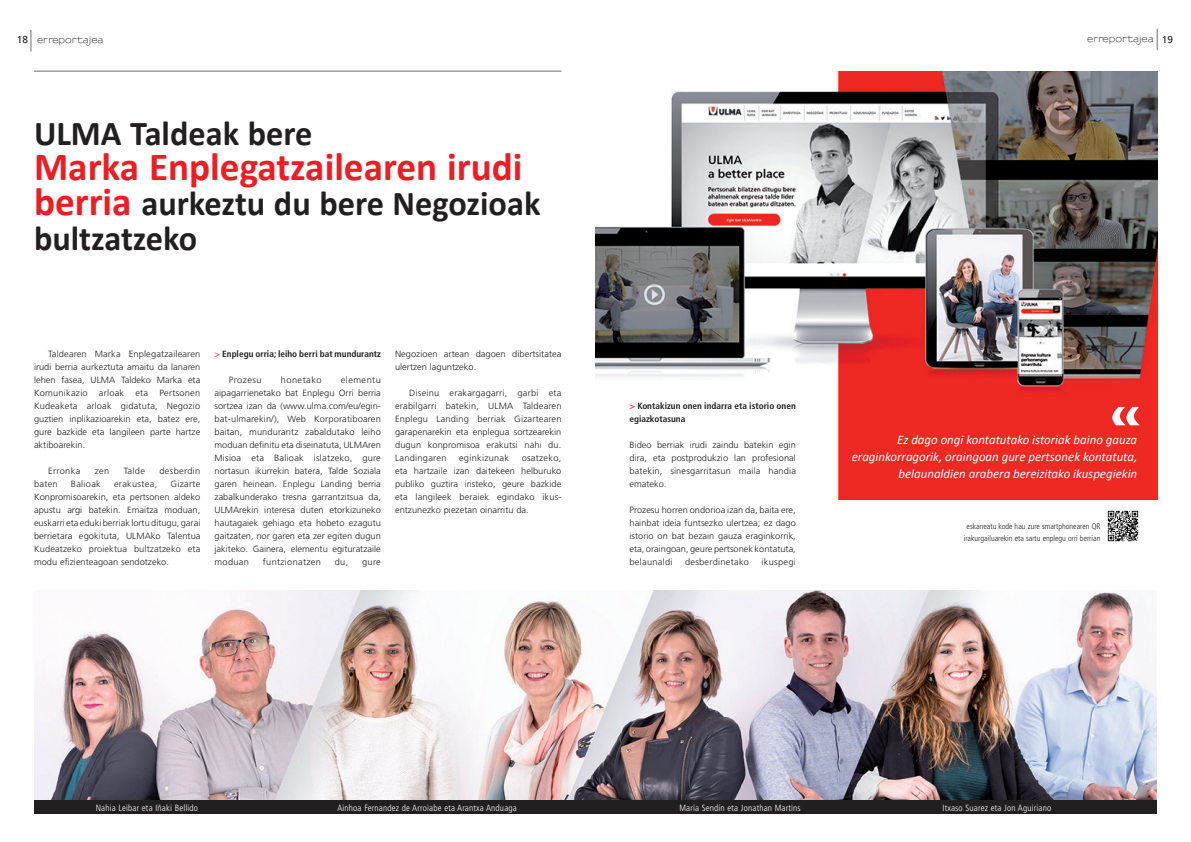
<style>
.page{position:relative;width:1191px;height:842px;background:#fff}
.page>*{position:absolute;margin:0;border:0;box-sizing:border-box;transform-origin:0 0}
.t1{font:700 40px "Calibri";color:#ee1d23}
.t2{font:700 35px/35px "Calibri";color:#231f20}
.t3{font:italic 13px/17px "Calibri";color:#fff;text-align:right}
.t4{font:300 9px/13px "Frutiger LT Std";color:#231f20;text-align:justify}
.t5{font:300 condensed 9px "Frutiger LT Std";letter-spacing:.02em;color:#fff}
.t6{font:700 condensed 9px/13px "Frutiger LT Std";color:#231f20}
.t7{font:300 9px "Frutiger LT Std";letter-spacing:.03em;color:#231f20}
.t8{font:600 9px "Sansumi";color:#231f20}
.t9{font:300 9px "Frutiger LT Std";letter-spacing:.035em;color:#231f20}
.t10{font:300 9px "Frutiger LT Std";letter-spacing:.05em;color:#231f20}
.t11{font:300 condensed 8px/12px "Frutiger LT Std";color:#231f20;text-align:center}
.s1{font-family:"Frutiger LT Std";font-weight:400;font-size:10px}
.s2{font-size:40px;color:#ee1d23}
.s3{font-weight:300;font-stretch:normal;color:#ee1d23}
.s4{color:#ee1d23}
</style>
<div class="page">
<svg style="left:31px;top:30px;width:1px;height:22px"></svg>
<svg style="left:1157px;top:29px;width:1px;height:21px"></svg>
<div style="left:34px;top:591px;width:1122px;height:223px;background:#231f20"></div>
<img style="left:34px;top:591px;width:1122px;height:208px">
<img style="left:595px;top:71px;width:562px;height:429px">
<svg style="left:1112px;top:407px;width:27px;height:18px"></svg>
<hr style="left:34px;top:71px;width:527px;height:1px;background:#6c6d70">
<img style="left:1107px;top:510px;width:32px;height:32px">
<p class="t8" style="left:17px;top:35px;width:88px"><span class="s1">18</span> erreportajea</p>
<p class="t8" style="left:1087px;top:34px;width:87px">erreportajea <span class="s1">19</span></p>
<h2 class="t2" style="left:34px;top:114px;width:280px">ULMA Taldeak bere</h2>
<h1 class="t1" style="left:34px;top:142px;width:490px">Marka Enplegatzailearen irudi</h1>
<h2 class="t2" style="left:34px;top:184px;width:508px"><span class="s2">berria</span> aurkeztu du bere Negozioak bultzatzeko</h2>
<p class="t4" style="left:34px;top:347px;width:168px;text-indent:14px">Taldearen Marka Enplegatzailearen irudi berria aurkeztuta amaitu da lanaren lehen fasea, ULMA Taldeko Marka eta Komunikazio arloak eta Pertsonen Kudeaketa arloak gidatuta, Negozio guztien inplikazioarekin eta, batez ere, gure bazkide eta langileen parte hartze aktiboarekin.</p>
<p class="t9" style="left:48px;top:465px;width:34px">Erronka</p>
<p class="t4" style="left:95px;top:464px;width:16px">zen</p>
<p class="t4" style="left:124px;top:464px;width:23px">Talde</p>
<p class="t9" style="left:159px;top:465px;width:42px">desberdin</p>
<p class="t4" style="left:34px;top:477px;width:25px">baten</p>
<p class="t7" style="left:71px;top:478px;width:31px">Balioak</p>
<p class="t7" style="left:114px;top:478px;width:45px">erakustea,</p>
<p class="t4" style="left:34px;top:477px;width:168px;text-indent:136px">Gizarte Konpromisoarekin, eta pertsonen aldeko apustu argi batekin. Emaitza moduan, euskarri eta eduki berriak lortu ditugu, garai berrietara egokituta, ULMAko Talentua Kudeatzeko proiektua bultzatzeko eta modu efizienteagoan sendotzeko.</p>
<p class="t6" style="left:214px;top:347px;width:168px"><span class="s3">&gt;</span> Enplegu orria; leiho berri bat mundurantz</p>
<p class="t10" style="left:229px;top:374px;width:34px">Prozesu</p>
<p class="t10" style="left:281px;top:374px;width:42px">honetako</p>
<p class="t4" style="left:214px;top:373px;width:168px;text-indent:126px">elementu aipagarrienetako bat Enplegu Orri berria sortzea izan da (www.ulma.com/eu/egin&shy;bat-ulmarekin/), Web Korporatiboaren baitan, mundurantz zabaldutako leiho moduan definitu eta diseinatuta, ULMAren Misioa eta Balioak islatzeko, gure nortasun ikurrekin batera, Talde Soziala garen heinean. Enplegu Landing berria zabalkunderako tresna garrantzitsua da, ULMArekin interesa duten etorkizuneko hautagaiek gehiago eta hobeto ezagutu gaitzaten, nor garen eta zer egiten dugun jakiteko. Gainera, elementu egituratzaile moduan</p>
<p class="t7" style="left:263px;top:556px;width:60px">funtzionatzen</p>
<p class="t4" style="left:335px;top:555px;width:15px">du,</p>
<p class="t4" style="left:362px;top:555px;width:20px">gure</p>
<p class="t4" style="left:395px;top:347px;width:168px">Negozioen artean dagoen dibertsitatea ulertzen laguntzeko.</p>
<p class="t4" style="left:395px;top:386px;width:168px;text-indent:14px">Diseinu erakargagarri, garbi eta erabilgarri batekin, ULMA Taldearen Enplegu Landing berriak Gizartearen garapenarekin eta enplegua sortzearekin dugun konpromisoa erakutsi nahi du.<br>Landingaren</p>
<p class="t4" style="left:395px;top:451px;width:168px;text-indent:127px">osatzeko, eta hartzaile izan daitekeen helburuko publiko guztira iristeko, geure bazkide eta langileek beraiek egindako ikus&shy;entzunezko piezetan oinarritu da.</p>
<p class="t7" style="left:459px;top:453px;width:51px">eginkizunak</p>
<p class="t6" style="left:629px;top:400px;width:168px"><span class="s4">&gt;</span> Kontakizun onen indarra eta istorio onen egiazkotasuna</p>
<p class="t4" style="left:629px;top:439px;width:168px">Bideo berriak irudi zaindu batekin egin dira, eta postprodukzio lan profesional batekin, sinesgarritasun maila handia emateko.</p>
<p class="t4" style="left:629px;top:504px;width:168px">Prozesu horren ondorioa izan da, baita ere, hainbat ideia funtsezko ulertzea; ez dago istorio on bat bezain gauza eraginkorrik, eta, oraingoan, geure pertsonek kontatuta, belaunaldi</p>
<p class="t7" style="left:685px;top:557px;width:65px">desberdinetako</p>
<p class="t7" style="left:761px;top:557px;width:36px">ikuspegi</p>
<h3 class="t3" style="left:851px;top:431px;width:287px">Ez dago ongi kontatutako istoriak baino gauza eraginkorragorik, oraingoan gure pertsonek kontatuta, belaunaldien arabera bereizitako ikuspegiekin</h3>
<p class="t11" style="left:964px;top:520px;width:138px">eskaneatu kode hau zure smartphonearen QR irakurgailuarekin eta sartu enplegu orri berrian</p>
<p class="t5" style="left:96px;top:803px;width:104px">Nahia Leibar eta Iñaki Bellido</p>
<p class="t5" style="left:337px;top:803px;width:181px">Ainhoa Fernandez de Arroiabe eta Arantxa Anduaga</p>
<p class="t5" style="left:679px;top:803px;width:123px">María Sendín eta Jonathan Martins</p>
<p class="t5" style="left:942px;top:803px;width:110px">Itxaso Suarez eta Jon Aguiriano</p>
</div>
